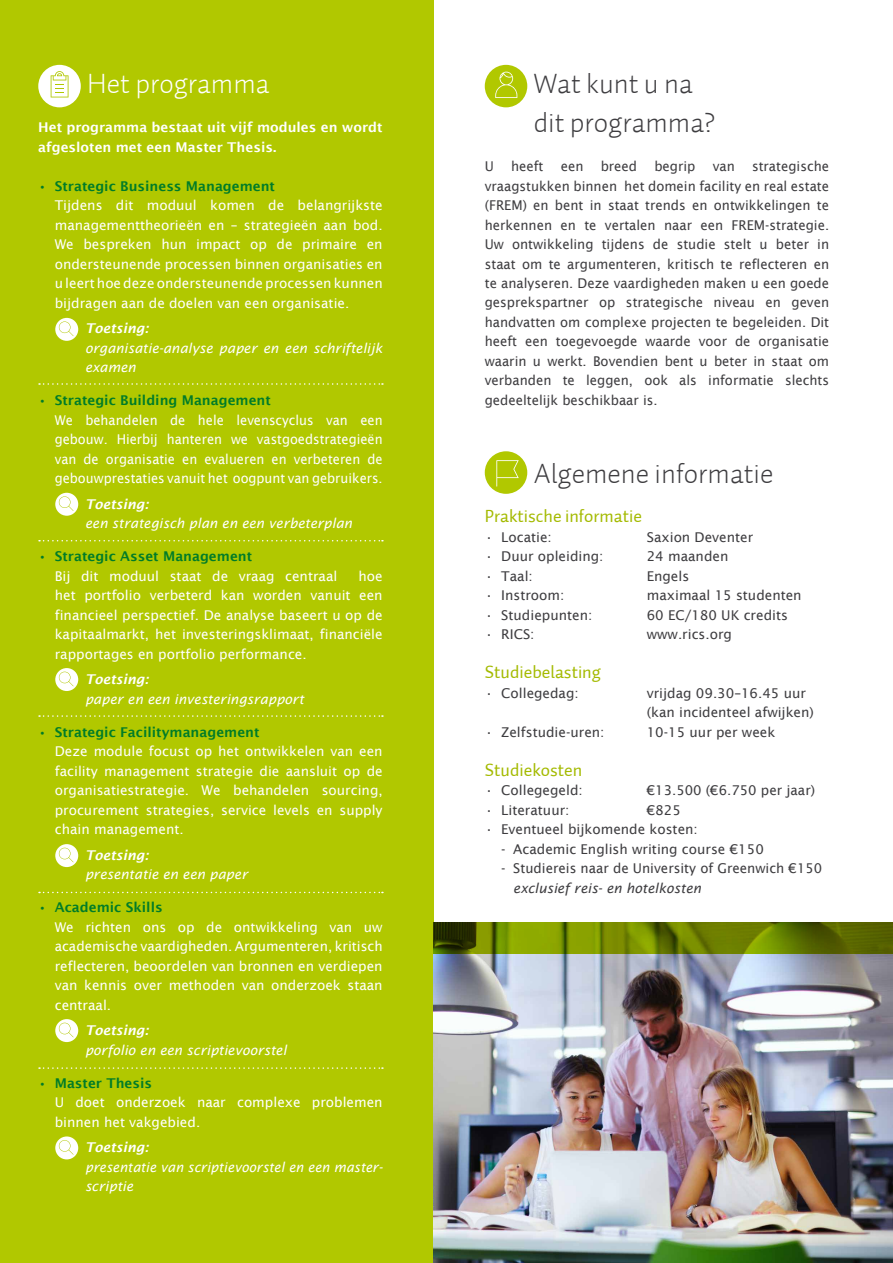
<style>
.page{position:relative;width:893px;height:1263px;background:#fff}
.page>*{position:absolute;margin:0;border:0;box-sizing:border-box;transform-origin:0 0}
.t1{font:300 28.5px/39px "Auto 1";color:#3e3d40}
.t2{font:300 28.5px "Auto 1";color:#fff}
.t3{font:18px "Auto 1";color:#a4ba00}
.t4{font:13.5px/19.5px "Lucida Sans";color:#3e3d40;text-align:justify}
.t5{font:13.5px/19.5px "Lucida Sans";color:#fff;text-align:justify}
.t6{font:italic 13.5px/19.5px "Lucida Sans";color:#fff}
.t7{font:13.5px/19.5px "Lucida Sans";color:#fff;text-align:justify;scale:.95 1}
.t8{font:600 13.5px "Lucida Sans";color:#007c28}
.t9{font:600 13.5px/19.5px "Lucida Sans";color:#fff}
.t10{font:italic 600 13.5px "Lucida Sans";color:#fff}
.t11{font:italic 13.5px "Lucida Sans";color:#3e3d40}
</style>
<div class="page">
<div style="left:0;top:0;width:434px;height:1263px;background:#b1c800"></div>
<div style="left:38px;top:65px;width:43px;height:42px;background:#fff;border-radius:50%"></div>
<svg style="left:51px;top:71px;width:18px;height:26px"></svg>
<div style="left:485px;top:65px;width:42px;height:42px;background:#b1c800;border-radius:50%"></div>
<svg style="left:495px;top:72px;width:22px;height:26px"></svg>
<div style="left:485px;top:451px;width:42px;height:43px;background:#b1c800;border-radius:50%"></div>
<svg style="left:496px;top:460px;width:23px;height:27px"></svg>
<img style="left:434px;top:953px;width:459px;height:310px">
<div style="left:55px;top:318px;width:23px;height:23px;background:#fff;border-radius:50%"></div>
<svg style="left:59px;top:321px;width:15px;height:15px"></svg>
<div style="left:55px;top:493px;width:23px;height:23px;background:#fff;border-radius:50%"></div>
<svg style="left:59px;top:496px;width:15px;height:15px"></svg>
<svg style="left:55px;top:668px;width:23px;height:23px"></svg>
<svg style="left:59px;top:672px;width:15px;height:14px"></svg>
<svg style="left:55px;top:844px;width:23px;height:23px"></svg>
<svg style="left:59px;top:848px;width:15px;height:14px"></svg>
<svg style="left:55px;top:1019px;width:23px;height:23px"></svg>
<svg style="left:59px;top:1023px;width:15px;height:14px"></svg>
<div style="left:55px;top:1136px;width:23px;height:23px;background:#fff;border-radius:50%"></div>
<svg style="left:59px;top:1140px;width:15px;height:15px"></svg>
<svg style="left:39px;top:1067px;width:344px;height:2px"></svg>
<svg style="left:39px;top:715px;width:344px;height:2px"></svg>
<svg style="left:39px;top:540px;width:344px;height:1px"></svg>
<svg style="left:39px;top:383px;width:344px;height:2px"></svg>
<svg style="left:39px;top:892px;width:344px;height:1px"></svg>
<svg style="left:434px;top:922px;width:459px;height:31px"></svg>
<h1 class="t2" style="left:87px;top:66px;width:184px">Het programma</h1>
<p class="t9" style="left:38px;top:117px;width:346px">Het programma bestaat uit vijf modules en wordt afgesloten met een Master Thesis.</p>
<p class="t8" style="left:38px;top:178px;width:238px">• Strategic Business Management</p>
<p class="t5" style="left:55px;top:195px;width:329px">Tijdens dit moduul komen de belangrijkste managementtheorieën en – strategieën aan bod.<br>We bespreken hun impact op de primaire en ondersteunende processen binnen organisaties en u leert hoe deze ondersteunende processen kunnen bijdragen aan de doelen van een organisatie.</p>
<p class="t10" style="left:85px;top:320px;width:65px">Toetsing:</p>
<p class="t6" style="left:85px;top:338px;width:299px">organisatie-analyse paper en een schriftelijk examen</p>
<p class="t8" style="left:38px;top:392px;width:234px">• Strategic Building Management</p>
<p class="t7" style="left:55px;top:410px;width:347px">We behandelen de hele levenscyclus van een gebouw. Hierbij hanteren we vastgoedstrategieën van de organisatie en evalueren en verbeteren de gebouwprestaties vanuit het oogpunt van gebruikers.</p>
<p class="t10" style="left:85px;top:496px;width:65px">Toetsing:</p>
<p class="t6" style="left:85px;top:513px;width:269px">een strategisch plan en een verbeterplan</p>
<p class="t8" style="left:38px;top:548px;width:215px">• Strategic Asset Management</p>
<p class="t5" style="left:55px;top:566px;width:284px">Bij dit moduul staat de vraag centraal</p>
<p class="t5" style="left:55px;top:566px;width:329px;text-indent:304px">hoe het portfolio verbeterd kan worden vanuit een financieel perspectief. De analyse baseert u op de kapitaalmarkt, het investeringsklimaat, financiële rapportages en portfolio performance.</p>
<p class="t10" style="left:85px;top:671px;width:65px">Toetsing:</p>
<p class="t6" style="left:85px;top:689px;width:220px">paper en een investeringsrapport</p>
<p class="t8" style="left:38px;top:724px;width:223px">• Strategic Facilitymanagement</p>
<p class="t5" style="left:55px;top:741px;width:329px">Deze module focust op het ontwikkelen van een facility management strategie die aansluit op de organisatiestrategie. We behandelen sourcing, procurement strategies, service levels en supply chain management.</p>
<p class="t10" style="left:85px;top:847px;width:65px">Toetsing:</p>
<p class="t6" style="left:85px;top:864px;width:164px">presentatie en een paper</p>
<p class="t8" style="left:38px;top:899px;width:126px">• Academic Skills</p>
<p class="t5" style="left:55px;top:917px;width:329px">We richten ons op de ontwikkeling van uw academische vaardigheden. Argumenteren, kritisch reflecteren, beoordelen van bronnen en verdiepen van kennis over methoden van onderzoek staan centraal.</p>
<p class="t10" style="left:85px;top:1022px;width:65px">Toetsing:</p>
<p class="t6" style="left:85px;top:1040px;width:203px">porfolio en een scriptievoorstel</p>
<p class="t8" style="left:38px;top:1075px;width:115px">• Master Thesis</p>
<p class="t5" style="left:55px;top:1092px;width:329px">U doet onderzoek naar complexe problemen binnen het vakgebied.</p>
<p class="t10" style="left:85px;top:1139px;width:65px">Toetsing:</p>
<p class="t6" style="left:85px;top:1157px;width:299px">presentatie van scriptievoorstel en een master&shy;scriptie</p>
<h1 class="t1" style="left:534px;top:63px;width:183px">Wat kunt u na dit programma?</h1>
<p class="t4" style="left:485px;top:156px;width:11px">U</p>
<p class="t4" style="left:511px;top:156px;width:34px">heeft</p>
<p class="t4" style="left:561px;top:156px;width:24px">een</p>
<p class="t4" style="left:601px;top:156px;width:38px">breed</p>
<p class="t4" style="left:654px;top:156px;width:43px">begrip</p>
<p class="t4" style="left:713px;top:156px;width:24px">van</p>
<p class="t4" style="left:485px;top:156px;width:346px;text-indent:267px">strategische vraagstukken binnen het domein facility en real estate (FREM) en bent in staat trends en ontwikkelingen te herkennen en te vertalen naar een FREM-strategie.<br>Uw ontwikkeling tijdens de studie stelt u beter in staat om te argumenteren, kritisch te reflecteren en te analyseren. Deze vaardigheden maken u een goede gesprekspartner op strategische niveau en geven handvatten om complexe projecten te begeleiden. Dit heeft een toegevoegde waarde voor de organisatie waarin u werkt. Bovendien bent u beter in staat om verbanden te leggen, ook als informatie slechts gedeeltelijk beschikbaar is.</p>
<h1 class="t1" style="left:534px;top:453px;width:241px">Algemene informatie</h1>
<h2 class="t3" style="left:485px;top:505px;width:159px">Praktische informatie</h2>
<p class="t4" style="left:485px;top:527px;width:69px">• Locatie:</p>
<p class="t4" style="left:647px;top:527px;width:108px">Saxion Deventer</p>
<p class="t4" style="left:485px;top:546px;width:120px">• Duur opleiding:</p>
<p class="t4" style="left:647px;top:546px;width:83px">24 maanden</p>
<p class="t4" style="left:485px;top:566px;width:50px">• Taal:</p>
<p class="t4" style="left:647px;top:566px;width:44px">Engels</p>
<p class="t4" style="left:485px;top:585px;width:81px">• Instroom:</p>
<p class="t4" style="left:647px;top:585px;width:156px">maximaal 15 studenten</p>
<p class="t4" style="left:485px;top:605px;width:109px">• Studiepunten:</p>
<p class="t4" style="left:647px;top:605px;width:143px">60 EC/180 UK credits</p>
<p class="t4" style="left:485px;top:624px;width:51px">• RICS:</p>
<p class="t4" style="left:647px;top:624px;width:87px">www.rics.org</p>
<h2 class="t3" style="left:485px;top:661px;width:118px">Studiebelasting</h2>
<p class="t4" style="left:485px;top:683px;width:96px">• Collegedag:</p>
<p class="t4" style="left:647px;top:683px;width:169px">vrijdag 09.30–16.45 uur (kan incidenteel afwijken)</p>
<p class="t4" style="left:485px;top:722px;width:121px">• Zelfstudie-uren:</p>
<p class="t4" style="left:647px;top:722px;width:130px">10-15 uur per week</p>
<h2 class="t3" style="left:485px;top:758px;width:99px">Studiekosten</h2>
<p class="t4" style="left:485px;top:780px;width:99px">• Collegegeld:</p>
<p class="t4" style="left:647px;top:780px;width:170px">€13.500 (€6.750 per jaar)</p>
<p class="t4" style="left:485px;top:800px;width:86px">• Literatuur:</p>
<p class="t4" style="left:647px;top:800px;width:36px">€825</p>
<p class="t4" style="left:485px;top:819px;width:215px">• Eventueel bijkomende kosten:</p>
<p class="t4" style="left:501px;top:839px;width:264px">- Academic English writing course €150</p>
<p class="t4" style="left:501px;top:858px;width:322px">- Studiereis naar de University of Greenwich €150</p>
<p class="t11" style="left:513px;top:880px;width:189px">exclusief reis- en hotelkosten</p>
</div>
